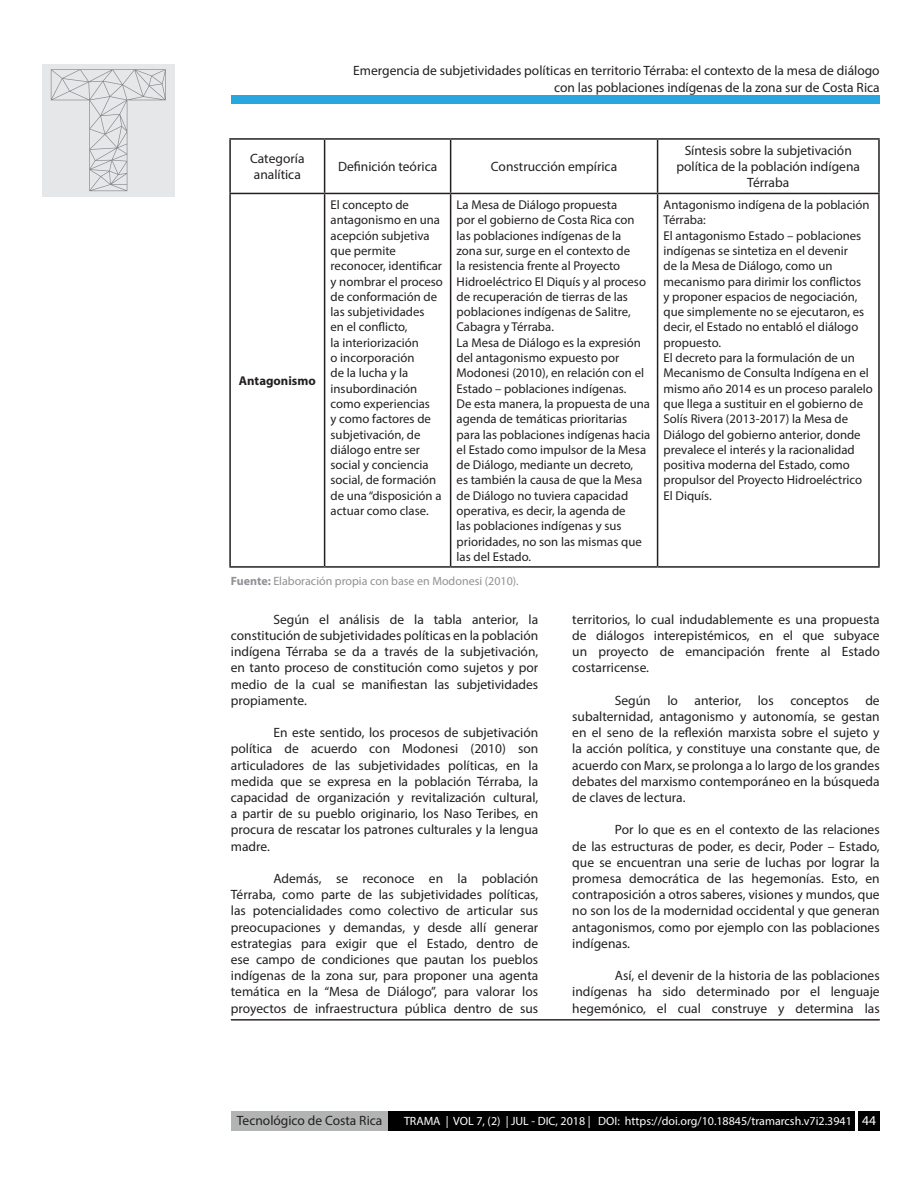
<style>
.page{position:relative;width:918px;height:1188px;background:#fff}
.page>*{position:absolute;margin:0;border:0;box-sizing:border-box;transform-origin:0 0}
.t1{font:13.5px/16.2px "Myriad Pro";color:#231f20;text-align:justify}
.t2{font:13.5px "Myriad Pro";color:#fff}
.t3{font:12.75px/15.3px "Myriad Pro";color:#231f20}
.t4{font:700 12.75px "Myriad Pro";color:#231f20}
.t5{font:12px "Myriad Pro";color:#fff}
.t6{font:12px "Myriad Pro";color:#8f9194}
.s1{font-weight:700}
</style>
<div class="page">
<div style="left:231px;top:96px;width:649px;height:8px;background:#28a7df"></div>
<div style="left:231px;top:1112px;width:157px;height:19px;background:#b2b4b3"></div>
<div style="left:388px;top:1112px;width:467px;height:19px;background:#000"></div>
<div style="left:858px;top:1112px;width:22px;height:19px;background:#000"></div>
<hr style="left:231px;top:1019px;width:649px;height:1px;background:#231f20">
<div style="left:42px;top:64px;width:133px;height:132px;background:#e6e7e9"></div>
<svg style="left:51px;top:69px;width:115px;height:122px"></svg>
<hr style="left:229px;top:138px;width:96px;height:2px;background:#231f20">
<hr style="left:229px;top:140px;width:2px;height:53px;background:#231f20">
<hr style="left:325px;top:138px;width:126px;height:2px;background:#231f20">
<hr style="left:324px;top:140px;width:1px;height:53px;background:#231f20">
<hr style="left:451px;top:138px;width:207px;height:2px;background:#231f20">
<hr style="left:450px;top:140px;width:1px;height:53px;background:#231f20">
<hr style="left:658px;top:138px;width:222px;height:2px;background:#231f20">
<hr style="left:657px;top:140px;width:1px;height:53px;background:#231f20">
<hr style="left:878px;top:140px;width:2px;height:53px;background:#231f20">
<hr style="left:229px;top:193px;width:96px;height:1px;background:#231f20">
<hr style="left:229px;top:194px;width:2px;height:372px;background:#231f20">
<hr style="left:325px;top:193px;width:126px;height:1px;background:#231f20">
<hr style="left:324px;top:194px;width:1px;height:372px;background:#231f20">
<hr style="left:451px;top:193px;width:207px;height:1px;background:#231f20">
<hr style="left:450px;top:194px;width:1px;height:372px;background:#231f20">
<hr style="left:658px;top:193px;width:222px;height:1px;background:#231f20">
<hr style="left:657px;top:194px;width:1px;height:372px;background:#231f20">
<hr style="left:878px;top:194px;width:2px;height:372px;background:#231f20">
<hr style="left:229px;top:566px;width:96px;height:2px;background:#231f20">
<hr style="left:325px;top:566px;width:126px;height:2px;background:#231f20">
<hr style="left:451px;top:566px;width:207px;height:2px;background:#231f20">
<hr style="left:658px;top:566px;width:222px;height:2px;background:#231f20">
<p class="t1" style="left:353px;top:63px;width:528px;text-align:right">Emergencia de subjetividades políticas en territorio Térraba: el contexto de la mesa de diálogo con las poblaciones indígenas de la zona sur de Costa Rica</p>
<p class="t1" style="left:250px;top:150px;width:56px">Categoría analítica</p>
<p class="t1" style="left:338px;top:158px;width:101px">Definición teórica</p>
<p class="t1" style="left:491px;top:158px;width:128px">Construcción empírica</p>
<p class="t1" style="left:677px;top:142px;width:185px;text-align:center">Síntesis sobre la subjetivación política de la población indígena<br>Térraba</p>
<p class="t3" style="left:331px;top:197px;width:114px">El concepto de antagonismo en una acepción subjetiva que permite reconocer, identificar y nombrar el proceso de conformación de las subjetividades<br>en el conflicto,<br>la interiorización<br>o incorporación<br>de la lucha y la insubordinación como experiencias<br>y como factores de subjetivación, de diálogo entre ser social y conciencia social, de formación de una “disposición a actuar como clase.</p>
<p class="t3" style="left:457px;top:197px;width:195px">La Mesa de Diálogo propuesta<br>por el gobierno de Costa Rica con las poblaciones indígenas de la<br>zona sur, surge en el contexto de<br>la resistencia frente al Proyecto<br>Hidroeléctrico El Diquís y al proceso de recuperación de tierras de las poblaciones indígenas de Salitre,<br>Cabagra y Térraba.<br>La Mesa de Diálogo es la expresión del antagonismo expuesto por<br>Modonesi (2010), en relación con el<br>Estado – poblaciones indígenas.<br>De esta manera, la propuesta de una agenda de temáticas prioritarias para las poblaciones indígenas hacia el Estado como impulsor de la Mesa de Diálogo, mediante un decreto,<br>es también la causa de que la Mesa de Diálogo no tuviera capacidad operativa, es decir, la agenda de<br>las poblaciones indígenas y sus prioridades, no son las mismas que las del Estado.</p>
<p class="t3" style="left:664px;top:197px;width:211px">Antagonismo indígena de la población<br>Térraba:<br>El antagonismo Estado – poblaciones indígenas se sintetiza en el devenir<br>de la Mesa de Diálogo, como un mecanismo para dirimir los conflictos<br>y proponer espacios de negociación, que simplemente no se ejecutaron, es decir, el Estado no entabló el diálogo propuesto.<br>El decreto para la formulación de un<br>Mecanismo de Consulta Indígena en el mismo año 2014 es un proceso paralelo que llega a sustituir en el gobierno de<br>Solís Rivera (2013-2017) la Mesa de<br>Diálogo del gobierno anterior, donde prevalece el interés y la racionalidad positiva moderna del Estado, como propulsor del Proyecto Hidroeléctrico<br>El Diquís.</p>
<p class="t6" style="left:231px;top:573px;width:289px"><span class="s1">Fuente:</span> Elaboración propia con base en Modonesi (2010).</p>
<p class="t1" style="left:231px;top:611px;width:309px;text-indent:43px">Según el análisis de la tabla anterior, la constitución de subjetividades políticas en la población indígena Térraba se da a través de la subjetivación, en tanto proceso de constitución como sujetos y por medio de la cual se manifiestan las subjetividades propiamente.</p>
<p class="t1" style="left:231px;top:724px;width:309px;text-indent:43px">En este sentido, los procesos de subjetivación política de acuerdo con Modonesi (2010) son articuladores de las subjetividades políticas, en la medida que se expresa en la población Térraba, la capacidad de organización y revitalización cultural, a partir de su pueblo originario, los Naso Teribes, en procura de rescatar los patrones culturales y la lengua madre.</p>
<p class="t1" style="left:231px;top:870px;width:309px;text-indent:43px">Además, se reconoce en la población Térraba, como parte de las subjetividades políticas, las potencialidades como colectivo de articular sus preocupaciones y demandas, y desde allí generar estrategias para exigir que el Estado, dentro de ese campo de condiciones que pautan los pueblos indígenas de la zona sur, para proponer una agenta temática en la “Mesa de Diálogo”, para valorar los proyectos de infraestructura pública dentro de sus</p>
<p class="t4" style="left:239px;top:372px;width:78px">Antagonismo</p>
<p class="t1" style="left:572px;top:611px;width:309px">territorios, lo cual indudablemente es una propuesta de diálogos interepistémicos, en el que subyace un proyecto de emancipación frente al Estado costarricense.</p>
<p class="t1" style="left:572px;top:692px;width:309px;text-indent:43px">Según lo anterior, los conceptos de subalternidad, antagonismo y autonomía, se gestan en el seno de la reflexión marxista sobre el sujeto y la acción política, y constituye una constante que, de acuerdo con Marx, se prolonga a lo largo de los grandes debates del marxismo contemporáneo en la búsqueda de claves de lectura.</p>
<p class="t1" style="left:572px;top:822px;width:309px;text-indent:43px">Por lo que es en el contexto de las relaciones de las estructuras de poder, es decir, Poder – Estado, que se encuentran una serie de luchas por lograr la promesa democrática de las hegemonías. Esto, en contraposición a otros saberes, visiones y mundos, que no son los de la modernidad occidental y que generan antagonismos, como por ejemplo con las poblaciones indígenas.</p>
<p class="t1" style="left:572px;top:967px;width:309px;text-indent:43px">Así, el devenir de la historia de las poblaciones indígenas ha sido determinado por el lenguaje hegemónico, el cual construye y determina las</p>
<p class="t1" style="left:237px;top:1112px;width:147px">Tecnológico de Costa Rica</p>
<p class="t5" style="left:404px;top:1114px;width:449px">TRAMA | VOL 7, (2) | JUL - DIC, 2018 | DOI: https://doi.org/10.18845/tramarcsh.v7i2.3941</p>
<p class="t2" style="left:862px;top:1112px;width:15px">44</p>
</div>
